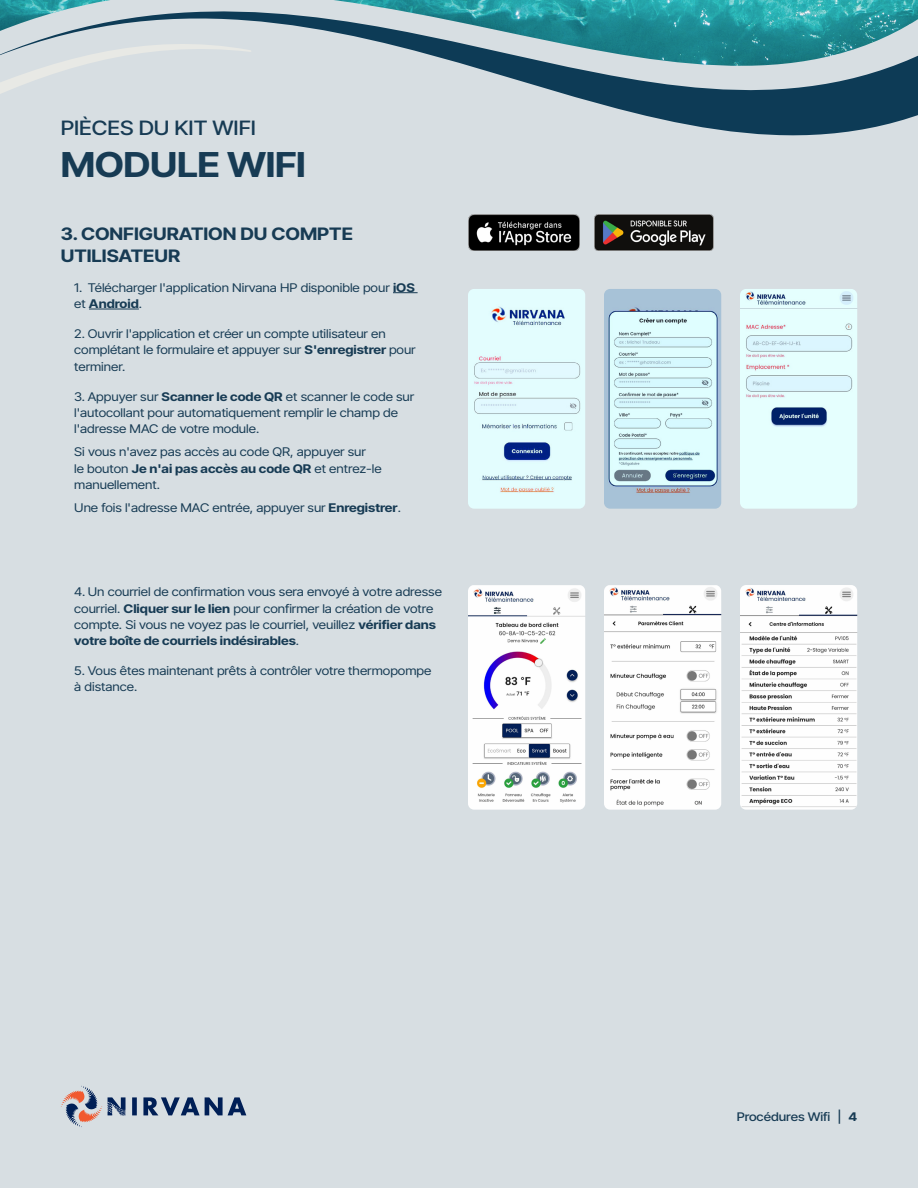
<style>
.page{position:relative;width:918px;height:1188px;background:#d7dee2}
.page>*{position:absolute;margin:0;border:0;box-sizing:border-box;transform-origin:0 0}
.t1{font:700 39px "Stage Grotesk";letter-spacing:-.01em;color:#173b54}
.Titre_entête{font:500 22.5px "Stage Grotesk";color:#173b54}
.t2{font:700 19.5px/22.5px "Stage Grotesk";color:#173b54}
.t3{font:13.65px/16.4px "Stage Grotesk";color:#173b54}
.t4{font:500 13.5px "Stage Grotesk";color:#173b54}
.s1{font-weight:700}
</style>
<div class="page">
<svg style="left:0;top:0;width:918px;height:229px"></svg>
<svg style="left:0;top:31px;width:252px;height:82px"></svg>
<svg style="left:61px;top:1086px;width:41px;height:41px"></svg>
<svg style="left:108px;top:1097px;width:138px;height:18px"></svg>
<svg style="left:393px;top:292px;width:25px;height:1px"></svg>
<hr style="left:89px;top:309px;width:50px;height:1px;background:#173b54">
<img style="left:468px;top:289px;width:117px;height:220px">
<img style="left:468px;top:585px;width:117px;height:225px">
<img style="left:604px;top:289px;width:117px;height:220px">
<img style="left:604px;top:585px;width:117px;height:225px">
<img style="left:740px;top:289px;width:117px;height:220px">
<img style="left:740px;top:585px;width:117px;height:225px">
<img style="left:468px;top:215px;width:112px;height:35px">
<img style="left:595px;top:215px;width:119px;height:35px">
<p class="Titre_entête" style="left:61px;top:113px;width:197px">PIÈCES DU KIT WIFI</p>
<p class="t1" style="left:61px;top:139px;width:247px">MODULE WIFI</p>
<p class="t2" style="left:61px;top:221px;width:294px">3.CONFIGURATION DU COMPTE<br>UTILISATEUR</p>
<p class="t3" style="left:74px;top:279px;width:342px">1. Télécharger l'application Nirvana HP disponible pour <span class="s1">iOS </span>et <span class="s1">Android</span>.</p>
<p class="t3" style="left:74px;top:325px;width:343px">2. Ouvrir l'application et créer un compte utilisateur en complétant le formulaire et appuyer sur <span class="s1">S'enregistrer</span> pour terminer.</p>
<p class="t3" style="left:74px;top:387px;width:342px">3. Appuyer sur <span class="s1">Scanner le code QR</span> et scanner le code sur l'autocollant pour automatiquement remplir le champ de l'adresse MAC de votre module.</p>
<p class="t3" style="left:74px;top:443px;width:309px">Si vous n'avez pas accès au code QR, appuyer sur<br>le bouton <span class="s1">Je n'ai pas accès au code QR</span> et entrez-le manuellement.</p>
<p class="t3" style="left:74px;top:499px;width:328px">Une fois l'adresse MAC entrée, appuyer sur <span class="s1">Enregistrer</span>.</p>
<p class="t3" style="left:74px;top:583px;width:369px">4. Un courriel de confirmation vous sera envoyé à votre adresse courriel. <span class="s1">Cliquer sur le lien</span> pour confirmer la création de votre compte. Si vous ne voyez pas le courriel, veuillez <span class="s1">vérifier dans votre boîte de courriels indésirables</span>.</p>
<p class="t3" style="left:74px;top:662px;width:359px">5. Vous êtes maintenant prêts à contrôler votre thermopompe à distance.</p>
<p class="t4" style="left:737px;top:1107px;width:122px">Procédures Wifi | <span class="s1">4</span></p>
</div>
